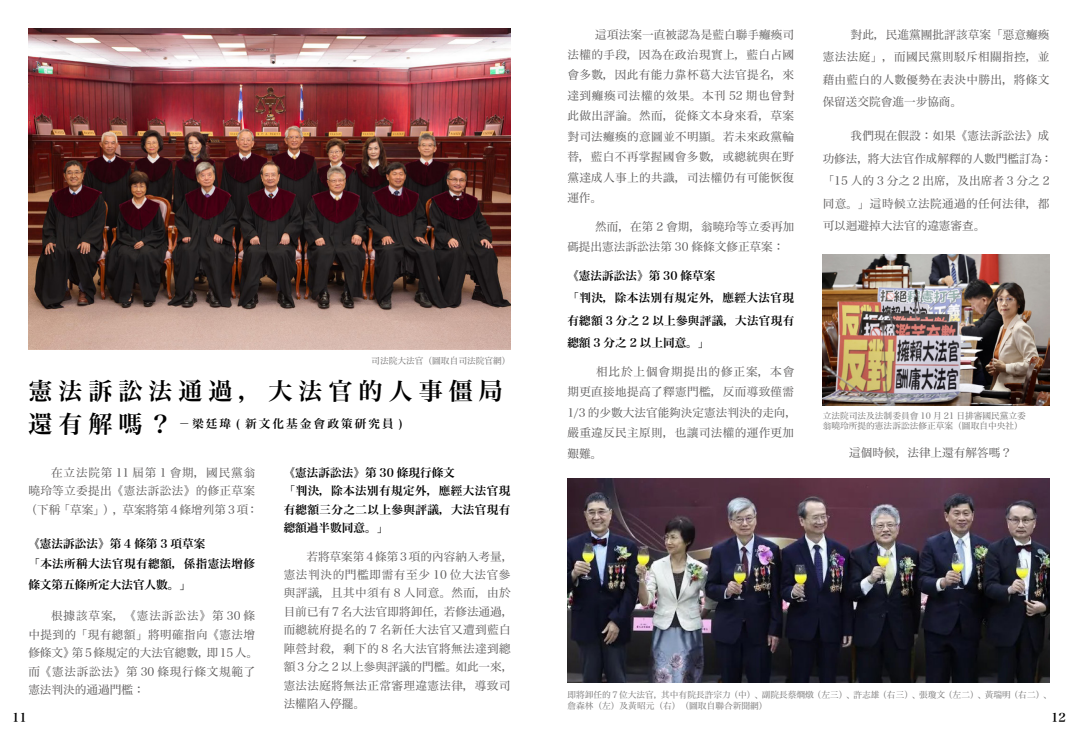
<style>
.page{position:relative;width:1078px;height:738px;background:#fff}
.page>*{position:absolute;margin:0;border:0;box-sizing:border-box;transform-origin:0 0}
.t1{font:24px "Hira Min Pro W6";letter-spacing:.25em;color:#000}
.t2{font:12px "Hira Min Pro N W6";color:#000}
.t3{font:11.6px/18.4px "Hira Min Pro W3";letter-spacing:.03em;color:#595757}
.t4{font:11.6px/22.4px "Hira Min Pro W3";color:#595757}
.t5{font:11.6px/22.4px "Hira Min Pro W6";letter-spacing:.03em;color:#000}
.t6{font:11.6px/20.4px "Hira Min Pro W6";color:#000}
.t7{font:11.6px "Hira Min Pro W6";letter-spacing:.18em;color:#000}
.t8{font:8.7px/10.4px "Hira Min Pro W3";color:#727171}
.s1{font-size:24px}
.s2{font-family:"Adobe Ming Std";font-weight:300}
.s3{font-family:"Source Han Serif TW"}
</style>
<div class="page">
<img style="left:567px;top:478px;width:482px;height:204px">
<img style="left:822px;top:254px;width:227px;height:151px">
<img style="left:28px;top:28px;width:482px;height:322px">
<p class="t8" style="left:371px;top:354px;width:141px">司法院大法官（圖取自司法院官網）</p>
<h1 class="t1" style="left:28px;top:369px;width:475px">憲法訴訟法通過，大法官的人事僵局</h1>
<p class="t7" style="left:28px;top:413px;width:375px"><span class="s1">還有解嗎？</span><span class="s2">－</span>梁廷瑋 ( 新文化基金會政策研究員 )</p>
<p class="t3" style="left:25px;top:462px;width:234px;text-indent:26px">在立法院第 11 屆第 1 會期，國民黨翁曉玲等立委提出《憲法訴訟法》的修正草案（下稱「草案」），草案將第 4 條增列第 3 項：</p>
<p class="t6" style="left:28px;top:532px;width:228px">《憲法訴訟法》第 4 條第 3 項草案<br>「本法所稱大法官現有總額，係指憲法增修條文第五條所定大法官人數。」</p>
<p class="t3" style="left:28px;top:605px;width:231px;text-indent:23px">根據該草案，《憲法訴訟法》第 30 條中提到的「現有總額」將明確指向《憲法增修條文》第5條規定的大法官總數，即15人。而《憲法訴訟法》第 30 條現行條文規範了憲法判決的通過門檻：</p>
<p class="t5" style="left:283px;top:462px;width:228px;line-height:18.4px">《憲法訴訟法》第 30 條現行條文<br>「判決，除本法別有規定外，應經大法官現有總額三分之二以上參與評議，大法官現有總額過半數同意。」</p>
<p class="t3" style="left:283px;top:545px;width:231px;text-indent:23px">若將草案第 4 條第 3 項的內容納入考量，憲法判決的門檻即需有至少 10 位大法官參與評議，且其中須有 8 人同意。然而，由於目前已有 7 名大法官即將卸任，若修法通過，而總統府提名的 7 名新任大法官又遭到藍白陣營封殺，剩下的 8 名大法官將無法達到總額 3 分之 2 以上參與評議的門檻。如此一來，憲法法庭將無法正常審理違憲法律，導致司法權陷入停擺。</p>
<p class="t3" style="left:567px;top:23px;width:228px;line-height:20.4px;text-align:justify;text-indent:28px">這項法案一直被認為是藍白聯手癱瘓司法權的手段，因為在政治現實上，藍白占國會多數，因此有能力靠杯葛大法官提名，來達到癱瘓司法權的效果。本刊 52 期也曾對此做出評論。然而，從條文本身來看，草案對司法癱瘓的意圖並不明顯。若未來政黨輪替，藍白不再掌握國會多數，或總統與在野黨達成人事上的共識，司法權仍有可能恢復運作。</p>
<p class="t4" style="left:567px;top:215px;width:228px;line-height:20.4px;text-indent:28px">然而，在第 2 會期，翁曉玲等立委再加碼提出憲法訴訟法第 30 條條文修正草案：</p>
<p class="t5" style="left:567px;top:263px;width:228px">《憲法訴訟法》第 30 條草案<br>「判決，除本法別有規定外，應經大法官現有總額 3 分之 2 以上參與評議，大法官現有總額 3 分之 2 以上同意。」</p>
<p class="t3" style="left:567px;top:360px;width:231px;line-height:20.4px;text-indent:29px">相比於上個會期提出的修正案，本會期更直接地提高了釋憲門檻，反而導致僅需<br>1/3 的少數大法官能<span class="s3">夠</span>決定憲法判決的走向，嚴重違反民主原則，也讓司法權的運作更加艱難。</p>
<p class="t3" style="left:822px;top:22px;width:228px;line-height:22.4px;text-align:justify;text-indent:28px">對此，民進黨團批評該草案「惡意癱瘓憲法法庭」，而國民黨則駁斥相關指控，並藉由藍白的人數優勢在表決中勝出，將條文保留送交院會進一步協商。</p>
<p class="t4" style="left:822px;top:124px;width:231px;text-indent:28px">我們現在假設：如果《憲法訴訟法》成功修法，將大法官作成解釋的人數門檻訂為：「15 人的 3 分之 2 出席，及出席者 3 分之 2同意。」這時候立法院通過的任何法律，都可以迴避掉大法官的違憲審<span class="s3">查</span>。</p>
<p class="t8" style="left:822px;top:409px;width:205px">立法院司法及法制委員會 10 月 21 日排審國民黨立委翁曉玲所提的憲法訴訟法修正草案（圖取自中央社）</p>
<p class="t4" style="left:849px;top:440px;width:164px">這個時候，法律上還有解答嗎？</p>
<p class="t8" style="left:567px;top:688px;width:486px">即將卸任的 7 位大法官，其中有院長許宗力（中）、副院長蔡烱燉（左三）、許志雄（右三）、張瓊文（左二）、黃瑞明（右二）、詹森林（左）及黃昭元（右）（圖取自聯合新聞網）</p>
<p class="t2" style="left:12px;top:706px;width:16px">11</p>
<p class="t2" style="left:1050px;top:706px;width:16px">12</p>
</div>
